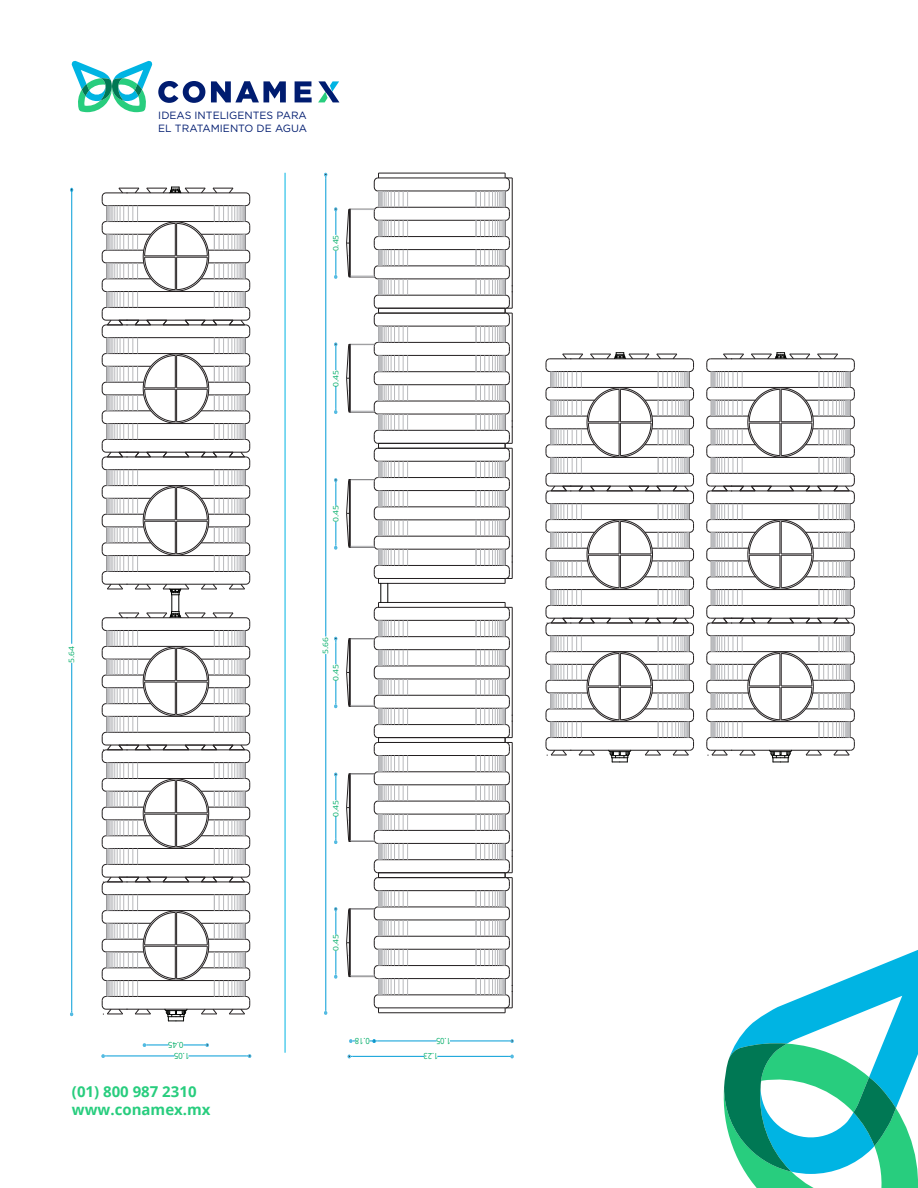
<style>
.page{position:relative;width:918px;height:1188px;background:#fff}
.page>*{position:absolute;margin:0;border:0;box-sizing:border-box;transform-origin:0 0}
.t1{font:700 15px/18px "Open Sans";color:#28cd7e}
.t2{font:10.5px/12.6px "Gotham";color:#001c70}
.t3{font:8.55px "Open Sans";color:#00ad68;scale:.87 1}
.t4{font:8.25px "Open Sans";color:#00ad68;scale:.94 1}
.t5{font:7.35px "Open Sans";color:#00ad68;scale:1.15 1}
</style>
<div class="page">
<svg style="left:334px;top:951px;width:3px;height:28px"></svg>
<svg style="left:334px;top:907px;width:3px;height:28px"></svg>
<svg style="left:334px;top:816px;width:3px;height:28px"></svg>
<svg style="left:334px;top:773px;width:3px;height:27px"></svg>
<svg style="left:334px;top:680px;width:3px;height:28px"></svg>
<svg style="left:334px;top:637px;width:3px;height:27px"></svg>
<svg style="left:334px;top:522px;width:3px;height:28px"></svg>
<svg style="left:334px;top:478px;width:3px;height:28px"></svg>
<svg style="left:334px;top:386px;width:3px;height:28px"></svg>
<svg style="left:334px;top:343px;width:3px;height:27px"></svg>
<hr style="left:326px;top:654px;width:1px;height:355px;background:#009cd7">
<svg style="left:324px;top:1009px;width:3px;height:6px"></svg>
<hr style="left:326px;top:178px;width:1px;height:459px;background:#009cd7">
<svg style="left:324px;top:173px;width:3px;height:5px"></svg>
<svg style="left:349px;top:1039px;width:7px;height:4px"></svg>
<hr style="left:378px;top:1041px;width:59px;height:1px;background:#009cd7">
<hr style="left:450px;top:1041px;width:59px;height:1px;background:#009cd7">
<svg style="left:370px;top:1039px;width:8px;height:4px"></svg>
<svg style="left:509px;top:1039px;width:5px;height:4px"></svg>
<hr style="left:437px;top:1056px;width:72px;height:1px;background:#009cd7">
<hr style="left:353px;top:1056px;width:71px;height:1px;background:#009cd7">
<svg style="left:509px;top:1055px;width:5px;height:3px"></svg>
<hr style="left:379px;top:1013px;width:126px;height:1px;background:#231f20">
<hr style="left:378px;top:995px;width:128px;height:1px;background:#231f20">
<hr style="left:378px;top:1008px;width:128px;height:1px;background:#231f20">
<hr style="left:378px;top:890px;width:128px;height:1px;background:#231f20">
<hr style="left:378px;top:907px;width:128px;height:1px;background:#231f20">
<hr style="left:378px;top:920px;width:128px;height:1px;background:#231f20">
<hr style="left:378px;top:936px;width:128px;height:1px;background:#231f20">
<hr style="left:378px;top:949px;width:128px;height:1px;background:#231f20">
<hr style="left:378px;top:965px;width:128px;height:1px;background:#231f20">
<hr style="left:378px;top:978px;width:128px;height:1px;background:#231f20">
<hr style="left:379px;top:877px;width:126px;height:1px;background:#231f20">
<hr style="left:378px;top:859px;width:128px;height:1px;background:#231f20">
<hr style="left:378px;top:872px;width:128px;height:1px;background:#231f20">
<hr style="left:378px;top:755px;width:128px;height:1px;background:#231f20">
<hr style="left:378px;top:772px;width:128px;height:1px;background:#231f20">
<hr style="left:378px;top:785px;width:128px;height:1px;background:#231f20">
<hr style="left:378px;top:801px;width:128px;height:1px;background:#231f20">
<hr style="left:378px;top:814px;width:128px;height:1px;background:#231f20">
<hr style="left:378px;top:830px;width:128px;height:1px;background:#231f20">
<hr style="left:378px;top:843px;width:128px;height:1px;background:#231f20">
<hr style="left:379px;top:602px;width:126px;height:1px;background:#231f20">
<hr style="left:379px;top:742px;width:126px;height:1px;background:#231f20">
<hr style="left:378px;top:724px;width:128px;height:1px;background:#231f20">
<hr style="left:378px;top:737px;width:128px;height:1px;background:#231f20">
<hr style="left:378px;top:607px;width:128px;height:1px;background:#231f20">
<hr style="left:378px;top:620px;width:128px;height:1px;background:#231f20">
<hr style="left:378px;top:636px;width:128px;height:1px;background:#231f20">
<hr style="left:378px;top:649px;width:128px;height:1px;background:#231f20">
<hr style="left:378px;top:666px;width:128px;height:1px;background:#231f20">
<hr style="left:378px;top:679px;width:128px;height:1px;background:#231f20">
<hr style="left:378px;top:695px;width:128px;height:1px;background:#231f20">
<hr style="left:378px;top:708px;width:128px;height:1px;background:#231f20">
<svg style="left:476px;top:602px;width:37px;height:411px"></svg>
<hr style="left:379px;top:583px;width:126px;height:1px;background:#231f20">
<hr style="left:378px;top:565px;width:128px;height:1px;background:#231f20">
<hr style="left:378px;top:578px;width:128px;height:1px;background:#231f20">
<hr style="left:378px;top:461px;width:128px;height:1px;background:#231f20">
<hr style="left:378px;top:477px;width:128px;height:1px;background:#231f20">
<hr style="left:378px;top:490px;width:128px;height:1px;background:#231f20">
<hr style="left:378px;top:507px;width:128px;height:1px;background:#231f20">
<hr style="left:378px;top:520px;width:128px;height:1px;background:#231f20">
<hr style="left:378px;top:536px;width:128px;height:1px;background:#231f20">
<hr style="left:378px;top:549px;width:128px;height:1px;background:#231f20">
<hr style="left:379px;top:448px;width:126px;height:1px;background:#231f20">
<hr style="left:378px;top:430px;width:128px;height:1px;background:#231f20">
<hr style="left:378px;top:443px;width:128px;height:1px;background:#231f20">
<hr style="left:378px;top:326px;width:128px;height:1px;background:#231f20">
<hr style="left:378px;top:342px;width:128px;height:1px;background:#231f20">
<hr style="left:378px;top:355px;width:128px;height:1px;background:#231f20">
<hr style="left:378px;top:371px;width:128px;height:1px;background:#231f20">
<hr style="left:378px;top:384px;width:128px;height:1px;background:#231f20">
<hr style="left:378px;top:401px;width:128px;height:1px;background:#231f20">
<hr style="left:378px;top:414px;width:128px;height:1px;background:#231f20">
<svg style="left:334px;top:251px;width:3px;height:28px"></svg>
<svg style="left:334px;top:207px;width:3px;height:28px"></svg>
<hr style="left:379px;top:173px;width:126px;height:1px;background:#231f20">
<hr style="left:379px;top:313px;width:126px;height:1px;background:#231f20">
<hr style="left:378px;top:295px;width:128px;height:1px;background:#231f20">
<hr style="left:378px;top:308px;width:128px;height:1px;background:#231f20">
<hr style="left:378px;top:178px;width:128px;height:1px;background:#231f20">
<hr style="left:378px;top:191px;width:128px;height:1px;background:#231f20">
<hr style="left:378px;top:207px;width:128px;height:1px;background:#231f20">
<hr style="left:378px;top:220px;width:128px;height:1px;background:#231f20">
<hr style="left:378px;top:236px;width:128px;height:1px;background:#231f20">
<hr style="left:378px;top:249px;width:128px;height:1px;background:#231f20">
<hr style="left:378px;top:266px;width:128px;height:1px;background:#231f20">
<hr style="left:378px;top:279px;width:128px;height:1px;background:#231f20">
<svg style="left:476px;top:173px;width:37px;height:410px"></svg>
<svg style="left:348px;top:1055px;width:5px;height:3px"></svg>
<svg style="left:346px;top:173px;width:62px;height:840px"></svg>
<hr style="left:285px;top:173px;width:1px;height:880px;background:#00b4e3">
<svg style="left:143px;top:1043px;width:26px;height:4px"></svg>
<svg style="left:183px;top:1043px;width:26px;height:4px"></svg>
<hr style="left:107px;top:1056px;width:67px;height:1px;background:#009cd7">
<hr style="left:189px;top:1056px;width:57px;height:1px;background:#009cd7">
<svg style="left:101px;top:1054px;width:6px;height:4px"></svg>
<svg style="left:246px;top:1054px;width:5px;height:4px"></svg>
<hr style="left:71px;top:663px;width:1px;height:347px;background:#009cd7">
<svg style="left:70px;top:1010px;width:3px;height:6px"></svg>
<hr style="left:71px;top:188px;width:1px;height:456px;background:#009cd7">
<svg style="left:70px;top:188px;width:3px;height:4px"></svg>
<svg style="left:723px;top:950px;width:195px;height:238px"></svg>
<svg style="left:102px;top:187px;width:148px;height:835px"></svg>
<svg style="left:546px;top:352px;width:148px;height:411px"></svg>
<svg style="left:706px;top:352px;width:149px;height:411px"></svg>
<svg style="left:158px;top:81px;width:47px;height:22px"></svg>
<svg style="left:211px;top:81px;width:75px;height:21px"></svg>
<svg style="left:295px;top:81px;width:17px;height:21px"></svg>
<svg style="left:318px;top:81px;width:21px;height:21px"></svg>
<svg style="left:71px;top:61px;width:81px;height:51px"></svg>
<p class="t5" style="left:67px;top:663px;width:16px;rotate:-90deg">5.64</p>
<p class="t2" style="left:158px;top:109px;width:150px">IDEAS INTELIGENTES PARA<br>EL TRATAMIENTO DE AGUA</p>
<p class="t5" style="left:331px;top:251px;width:16px;rotate:-90deg">0.45</p>
<p class="t5" style="left:331px;top:387px;width:16px;rotate:-90deg">0.45</p>
<p class="t5" style="left:331px;top:522px;width:16px;rotate:-90deg">0.45</p>
<p class="t5" style="left:321px;top:654px;width:16px;rotate:-90deg">5.66</p>
<p class="t5" style="left:331px;top:681px;width:16px;rotate:-90deg">0.45</p>
<p class="t4" style="left:184px;top:1051px;width:18px;rotate:-180deg">0.45</p>
<p class="t4" style="left:189px;top:1062px;width:18px;rotate:-180deg">1.05</p>
<h1 class="t1" style="left:72px;top:1082px;width:140px">(01) 800 987 2310 www.conamex.mx</h1>
<p class="t5" style="left:331px;top:817px;width:16px;rotate:-90deg">0.45</p>
<p class="t5" style="left:331px;top:951px;width:16px;rotate:-90deg">0.45</p>
<p class="t3" style="left:370px;top:1047px;width:18px;rotate:-180deg">0.18</p>
<p class="t3" style="left:451px;top:1047px;width:18px;rotate:-180deg">1.05</p>
<p class="t3" style="left:438px;top:1062px;width:18px;rotate:-180deg">1.23</p>
</div>
